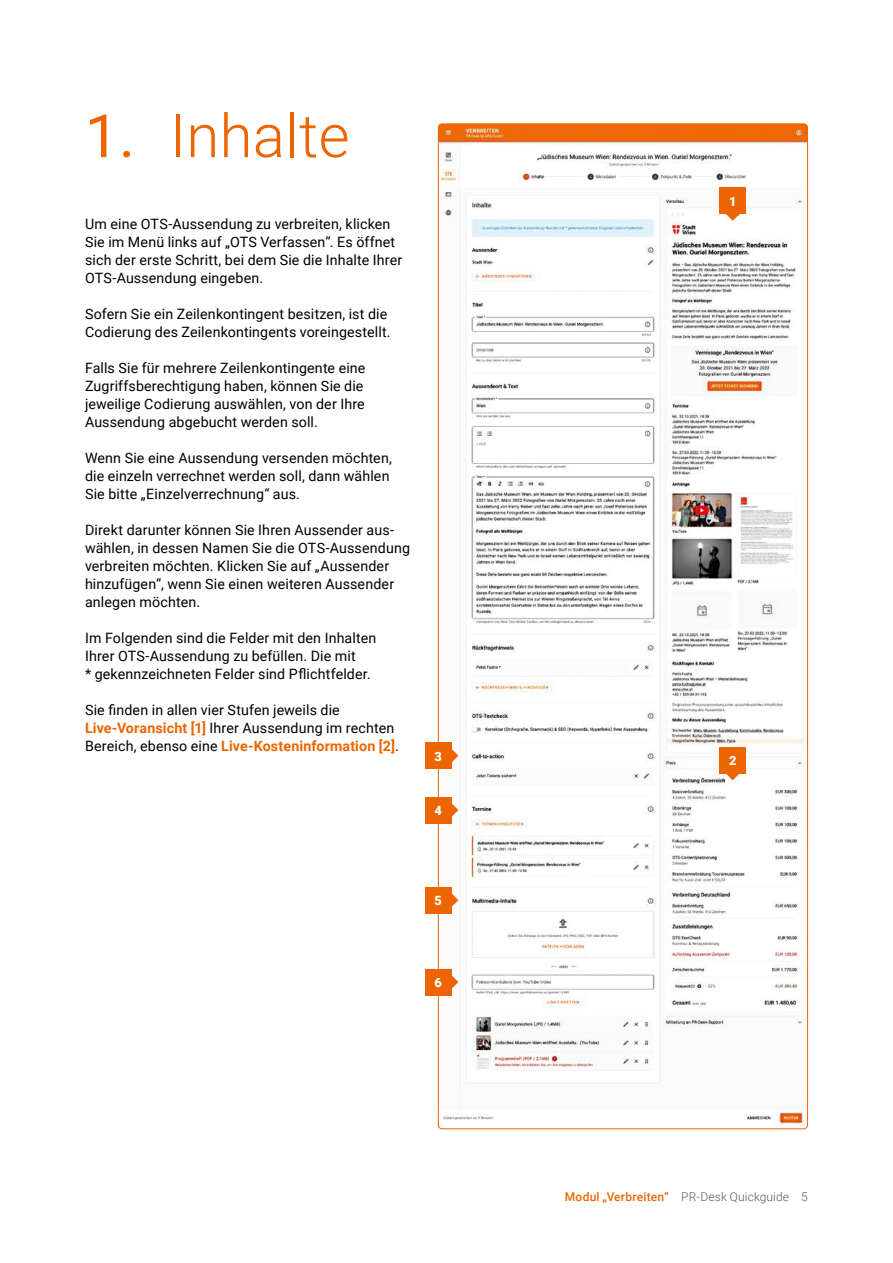
<style>
.page{position:relative;width:893px;height:1263px;background:#fff}
.page>*{position:absolute;margin:0;border:0;box-sizing:border-box;transform-origin:0 0}
.t1{font:300 60px "Roboto";letter-spacing:.005em;color:#ec6502}
.t2{font:14.25px/18px "Roboto";letter-spacing:.01em;color:#000}
.t3{font:900 12.75px "Roboto";color:#fff}
.t4{font:300 12px "Roboto";letter-spacing:.01em;color:#4d5d68}
.s1{font-weight:400}
.s2{font-weight:700;color:#ec6502}
.s3{font-weight:500;color:#ec6502}
</style>
<div class="page">
<img style="left:438px;top:124px;width:370px;height:1005px">
<svg style="left:720px;top:214px;width:26px;height:7px"></svg>
<div style="left:720px;top:188px;width:26px;height:26px;background:#ec6502"></div>
<svg style="left:720px;top:773px;width:26px;height:7px"></svg>
<div style="left:720px;top:747px;width:26px;height:26px;background:#ec6502"></div>
<svg style="left:451px;top:743px;width:7px;height:26px"></svg>
<div style="left:425px;top:743px;width:26px;height:26px;background:#ec6502"></div>
<svg style="left:451px;top:797px;width:7px;height:26px"></svg>
<div style="left:425px;top:797px;width:26px;height:26px;background:#ec6502"></div>
<svg style="left:451px;top:887px;width:7px;height:26px"></svg>
<div style="left:425px;top:887px;width:26px;height:26px;background:#ec6502"></div>
<svg style="left:451px;top:969px;width:7px;height:26px"></svg>
<div style="left:425px;top:969px;width:26px;height:26px;background:#ec6502"></div>
<h1 class="t1" style="left:85px;top:94px;width:266px"><span class="s1">1.</span> Inhalte</h1>
<p class="t2" style="left:85px;top:214px;width:319px">Um eine OTS-Aussendung zu verbreiten, klicken Sie im Menü links auf „OTS Verfassen“. Es öffnet sich der erste Schritt, bei dem Sie die Inhalte Ihrer OTS-Aussendung eingeben.</p>
<p class="t2" style="left:85px;top:304px;width:307px">Sofern Sie ein Zeilenkontingent besitzen, ist die<br>Codierung des Zeilenkontingents voreingestellt.</p>
<p class="t2" style="left:85px;top:358px;width:282px">Falls Sie für mehrere Zeilenkontingente eine Zugriffsberechtigung haben, können Sie die jeweilige Codierung auswählen, von der Ihre Aussendung abgebucht werden soll.</p>
<p class="t2" style="left:85px;top:448px;width:308px">Wenn Sie eine Aussendung versenden möchten, die einzeln verrechnet werden soll, dann wählen<br>Sie bitte „Einzelverrechnung“ aus.</p>
<p class="t2" style="left:85px;top:520px;width:326px">Direkt darunter können Sie Ihren Aussender aus&shy;wählen, in dessen Namen Sie die OTS-Aussendung verbreiten möchten. Klicken Sie auf „Aussender hinzufügen“, wenn Sie einen weiteren Aussender anlegen möchten.</p>
<p class="t2" style="left:85px;top:628px;width:293px">Im Folgenden sind die Felder mit den Inhalten<br>Ihrer OTS-Aussendung zu befüllen. Die mit<br>* gekennzeichneten Felder sind Pflichtfelder.</p>
<p class="t2" style="left:85px;top:700px;width:315px">Sie finden in allen vier Stufen jeweils die<br><span class="s2">Live-Voransicht [1]</span> Ihrer Aussendung im rechten<br>Bereich, ebenso eine <span class="s2">Live-Kosteninformation [2]</span>.</p>
<p class="t3" style="left:435px;top:747px;width:9px">3</p>
<p class="t3" style="left:435px;top:802px;width:9px">4</p>
<p class="t3" style="left:435px;top:892px;width:9px">5</p>
<p class="t3" style="left:435px;top:974px;width:9px">6</p>
<p class="t3" style="left:729px;top:192px;width:9px">1</p>
<p class="t3" style="left:729px;top:752px;width:9px">2</p>
<p class="t4" style="left:565px;top:1188px;width:245px"><span class="s3">Modul „Verbreiten“</span> PR-Desk Quickguide 5</p>
</div>
